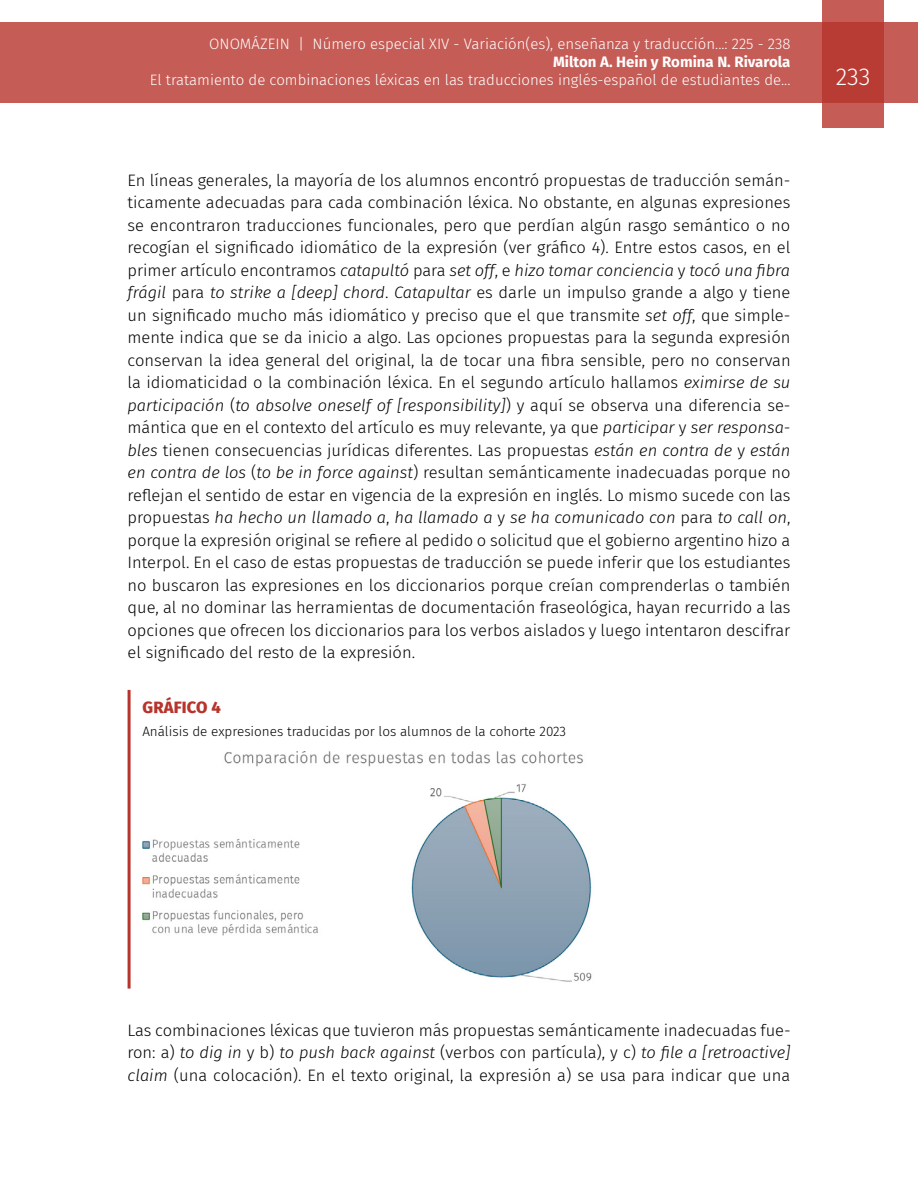
<style>
.page{position:relative;width:918px;height:1188px;background:#fff}
.page>*{position:absolute;margin:0;border:0;box-sizing:border-box;transform-origin:0 0}
.t1{font:300 24px "Fira Sans";color:#fff}
.t2{font:300 16.5px/22.5px "Fira Sans";color:#000;text-align:justify}
.t3{font:800 16.5px "Fira Sans";letter-spacing:.01em;color:#b7342c}
.t4{font:300 15px "Fira Sans";color:#fff}
.t5{font:700 15px "Fira Sans";color:#fff}
.t6{font:300 13.5px "Fira Sans";color:#000}
.s1{font-style:italic}
</style>
<div class="page">
<div style="left:0;top:23px;width:918px;height:80px;background:#c55c56"></div>
<svg style="left:822px;top:0;width:62px;height:128px;background:#bd4740"></svg>
<hr style="left:128px;top:690px;width:3px;height:299px;background:#b7342c">
<img style="left:142px;top:752px;width:450px;height:230px">
<p class="t4" style="left:209px;top:34px;width:583px">ONOMÁZEIN | Número especial XIV - Variación(es), enseñanza y traducción...: 225 - 238</p>
<p class="t5" style="left:553px;top:50px;width:239px">Milton A. Hein y Romina N. Rivarola</p>
<p class="t4" style="left:150px;top:70px;width:642px">El tratamiento de combinaciones léxicas en las traducciones inglés-español de estudiantes de...</p>
<h1 class="t1" style="left:836px;top:60px;width:36px">233</h1>
<p class="t2" style="left:128px;top:168px;width:665px">En líneas generales, la mayoría de los alumnos encontró propuestas de traducción semán&shy;ticamente adecuadas para cada combinación léxica. No obstante, en algunas expresiones se encontraron traducciones funcionales, pero que perdían algún rasgo semántico o no recogían el significado idiomático de la expresión (ver gráfico 4). Entre estos casos, en el primer artículo encontramos <span class="s1">catapultó</span> para <span class="s1">set off</span>, e <span class="s1">hizo tomar conciencia</span> y <span class="s1">tocó una fibra frágil</span> para <span class="s1">to strike a [deep] chord</span>. <span class="s1">Catapultar</span> es darle un impulso grande a algo y tiene un significado mucho más idiomático y preciso que el que transmite <span class="s1">set off</span>, que simple&shy;mente indica que se da inicio a algo. Las opciones propuestas para la segunda expresión conservan la idea general del original, la de tocar una fibra sensible, pero no conservan la idiomaticidad o la combinación léxica. En el segundo artículo hallamos <span class="s1">eximirse de su participación</span> (<span class="s1">to absolve oneself of [responsibility]</span>) y aquí se observa una diferencia se&shy;mántica que en el contexto del artículo es muy relevante, ya que <span class="s1">participar</span> y <span class="s1">ser responsa&shy;bles</span> tienen consecuencias jurídicas diferentes. Las propuestas <span class="s1">están en contra de</span> y <span class="s1">están en contra de los</span> (<span class="s1">to be in force against</span>) resultan semánticamente inadecuadas porque no reflejan el sentido de estar en vigencia de la expresión en inglés. Lo mismo sucede con las propuestas <span class="s1">ha hecho un llamado a</span>, <span class="s1">ha llamado a</span> y <span class="s1">se ha comunicado con</span> para <span class="s1">to call on</span>, porque la expresión original se refiere al pedido o solicitud que el gobierno argentino hizo a Interpol. En el caso de estas propuestas de traducción se puede inferir que los estudiantes no buscaron las expresiones en los diccionarios porque creían comprenderlas o también que, al no dominar las herramientas de documentación fraseológica, hayan recurrido a las opciones que ofrecen los diccionarios para los verbos aislados y luego intentaron descifrar el significado del resto de la expresión.</p>
<p class="t3" style="left:142px;top:692px;width:80px">GRÁFICO 4</p>
<p class="t6" style="left:142px;top:721px;width:425px">Análisis de expresiones traducidas por los alumnos de la cohorte 2023</p>
<p class="t2" style="left:128px;top:1019px;width:665px">Las combinaciones léxicas que tuvieron más propuestas semánticamente inadecuadas fue&shy;ron: a) <span class="s1">to dig in</span> y b) <span class="s1">to push back against</span> (verbos con partícula), y c) <span class="s1">to file a [retroactive] claim</span> (una colocación). En el texto original, la expresión a) se usa para indicar que una</p>
</div>
